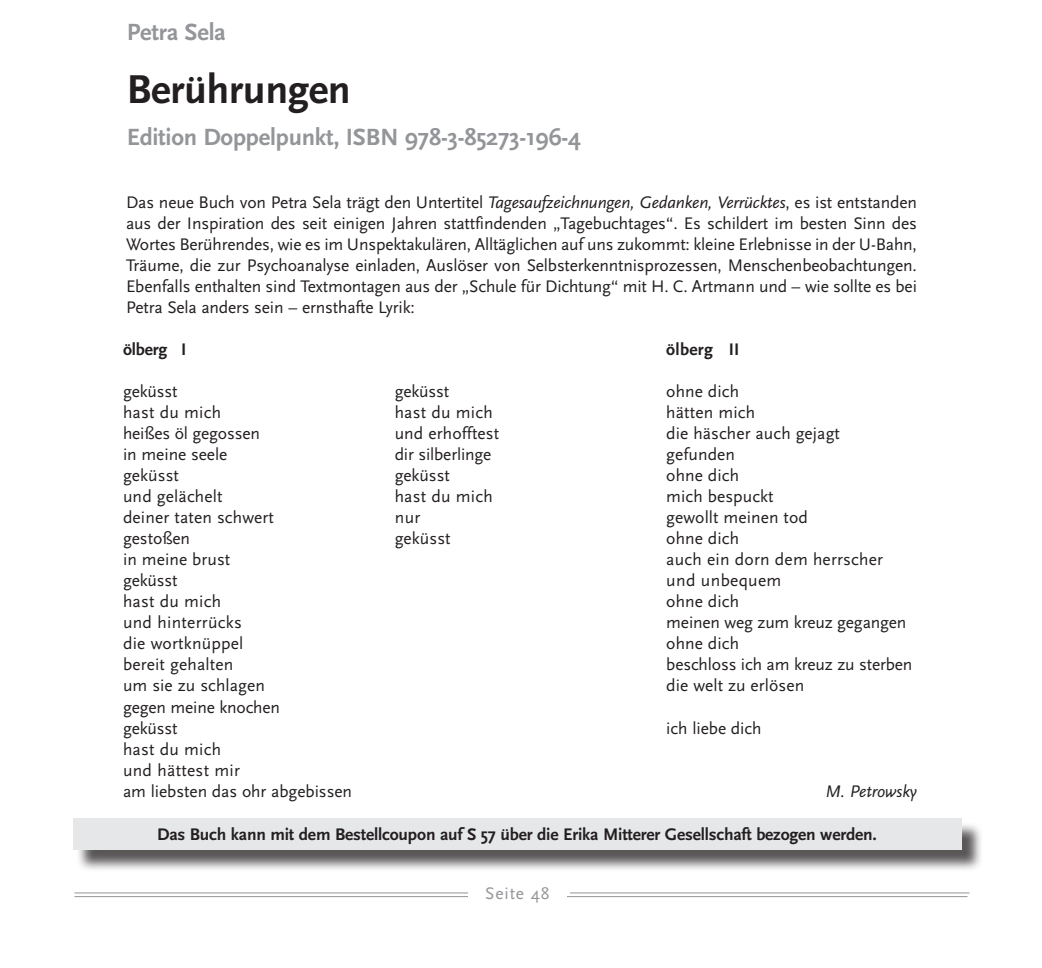
<style>
.page{position:relative;width:1042px;height:968px;background:#fff}
.page>*{position:absolute;margin:0;border:0;box-sizing:border-box;transform-origin:0 0}
.t1{font:700 42px "Scala Sans";letter-spacing:-.01em;color:#231f20}
.t2{font:700 24.5px "Scala Sans";letter-spacing:-.01em;color:#939598}
.t3{font:17.5px/21px "Scala Sans";letter-spacing:.005em;color:#231f20;text-align:justify}
.copy{font:700 17.5px "Scala Sans";letter-spacing:-.01em;color:#231f20}
.t4{font:17.5px "Scala Sans";letter-spacing:.05em;color:#939598}
.t5{font:italic 17.5px "Scala Sans";letter-spacing:-.01em;color:#231f20}
.copy-2{font:700 17.5px "Scala Sans";letter-spacing:.015em;color:#231f20}
.s1{color:#fff}
.s2{font-style:italic}
</style>
<div class="page">
<hr style="left:74px;top:892px;width:895px;height:1px;background:#939598">
<hr style="left:74px;top:896px;width:893px;height:1px;background:#939598">
<div style="left:468px;top:883px;width:99px;height:31px;background:#fff"></div>
<div style="left:75px;top:821px;width:908px;height:50px;background:#231f20;opacity:.75"></div>
<div style="left:73px;top:818px;width:888px;height:32px;background:#e6e7e9"></div>
<p class="t2" style="left:127px;top:19px;width:101px">Petra Sela</p>
<p class="t1" style="left:127px;top:67px;width:236px">Berührungen<span class="s1">.</span></p>
<p class="t2" style="left:127px;top:124px;width:456px">Edition Doppelpunkt, ISBN 978-3-85273-196-4</p>
<p class="t3" style="left:126px;top:192px;width:792px">Das neue Buch von Petra Sela trägt den Untertitel <span class="s2">Tagesaufzeichnungen, Gedanken, Verrücktes</span>, es ist entstanden aus der Inspiration des seit einigen Jahren stattfindenden „Tagebuchtages“. Es schildert im besten Sinn des Wortes Berührendes, wie es im Unspektakulären, Alltäglichen auf uns zukommt: kleine Erlebnisse in der U-Bahn, Träume, die zur Psychoanalyse einladen, Auslöser von Selbsterkenntnisprozessen, Menschenbeobachtungen.<br>Ebenfalls enthalten sind Textmontagen aus der „Schule für Dichtung“ mit H. C. Artmann und – wie sollte es bei Petra Sela anders sein – ernsthafte Lyrik:</p>
<p class="copy" style="left:123px;top:340px;width:65px">ölberg I</p>
<p class="t3" style="left:123px;top:381px;width:56px">geküsst</p>
<p class="t3" style="left:123px;top:402px;width:100px">hast du mich</p>
<p class="t3" style="left:123px;top:423px;width:138px">heißes öl gegossen</p>
<p class="t3" style="left:123px;top:444px;width:106px">in meine seele</p>
<p class="t3" style="left:123px;top:465px;width:57px">geküsst</p>
<p class="t3" style="left:123px;top:486px;width:101px">und gelächelt</p>
<p class="t3" style="left:123px;top:507px;width:152px">deiner taten schwert</p>
<p class="t3" style="left:123px;top:528px;width:68px">gestoßen</p>
<p class="t3" style="left:123px;top:549px;width:109px">in meine brust</p>
<p class="t3" style="left:123px;top:570px;width:56px">geküsst</p>
<p class="t3" style="left:123px;top:591px;width:100px">hast du mich</p>
<p class="t3" style="left:123px;top:612px;width:120px">und hinterrücks</p>
<p class="t3" style="left:123px;top:633px;width:122px">die wortknüppel</p>
<p class="t3" style="left:123px;top:654px;width:112px">bereit gehalten</p>
<p class="t3" style="left:123px;top:675px;width:143px">um sie zu schlagen</p>
<p class="t3" style="left:123px;top:696px;width:158px">gegen meine knochen</p>
<p class="t3" style="left:123px;top:717px;width:56px">geküsst</p>
<p class="t3" style="left:123px;top:738px;width:100px">hast du mich</p>
<p class="t3" style="left:123px;top:759px;width:118px">und hättest mir</p>
<p class="t3" style="left:123px;top:780px;width:231px">am liebsten das ohr abgebissen</p>
<p class="copy-2" style="left:666px;top:340px;width:75px">ölberg II</p>
<p class="t3" style="left:666px;top:381px;width:74px">ohne dich</p>
<p class="t3" style="left:666px;top:402px;width:90px">hätten mich</p>
<p class="t3" style="left:666px;top:423px;width:175px">die häscher auch gejagt</p>
<p class="t3" style="left:666px;top:444px;width:70px">gefunden</p>
<p class="t3" style="left:666px;top:465px;width:74px">ohne dich</p>
<p class="t3" style="left:666px;top:486px;width:109px">mich bespuckt</p>
<p class="t3" style="left:666px;top:507px;width:143px">gewollt meinen tod</p>
<p class="t3" style="left:666px;top:528px;width:74px">ohne dich</p>
<p class="t3" style="left:666px;top:549px;width:218px">auch ein dorn dem herrscher</p>
<p class="t3" style="left:666px;top:570px;width:117px">und unbequem</p>
<p class="t3" style="left:666px;top:591px;width:74px">ohne dich</p>
<p class="t3" style="left:666px;top:612px;width:242px">meinen weg zum kreuz gegangen</p>
<p class="t3" style="left:666px;top:633px;width:74px">ohne dich</p>
<p class="t3" style="left:666px;top:654px;width:248px">beschloss ich am kreuz zu sterben</p>
<p class="t3" style="left:666px;top:675px;width:139px">die welt zu erlösen</p>
<p class="t3" style="left:666px;top:717px;width:97px">ich liebe dich</p>
<p class="t3" style="left:395px;top:381px;width:56px">geküsst</p>
<p class="t3" style="left:395px;top:402px;width:100px">hast du mich</p>
<p class="t3" style="left:395px;top:423px;width:106px">und erhofftest</p>
<p class="t3" style="left:395px;top:444px;width:98px">dir silberlinge</p>
<p class="t3" style="left:395px;top:465px;width:57px">geküsst</p>
<p class="t3" style="left:395px;top:486px;width:100px">hast du mich</p>
<p class="t3" style="left:395px;top:507px;width:27px">nur</p>
<p class="t3" style="left:395px;top:528px;width:57px">geküsst</p>
<p class="t5" style="left:825px;top:781px;width:93px">M. Petrowsky</p>
<p class="copy" style="left:157px;top:824px;width:721px">Das Buch kann mit dem Bestellcoupon auf S 57 über die Erika Mitterer Gesellschaft bezogen werden.</p>
<p class="t4" style="left:485px;top:883px;width:66px">Seite 48</p>
<p class="t4" style="left:488px;top:883px;width:66px">Seite 48</p>
</div>
